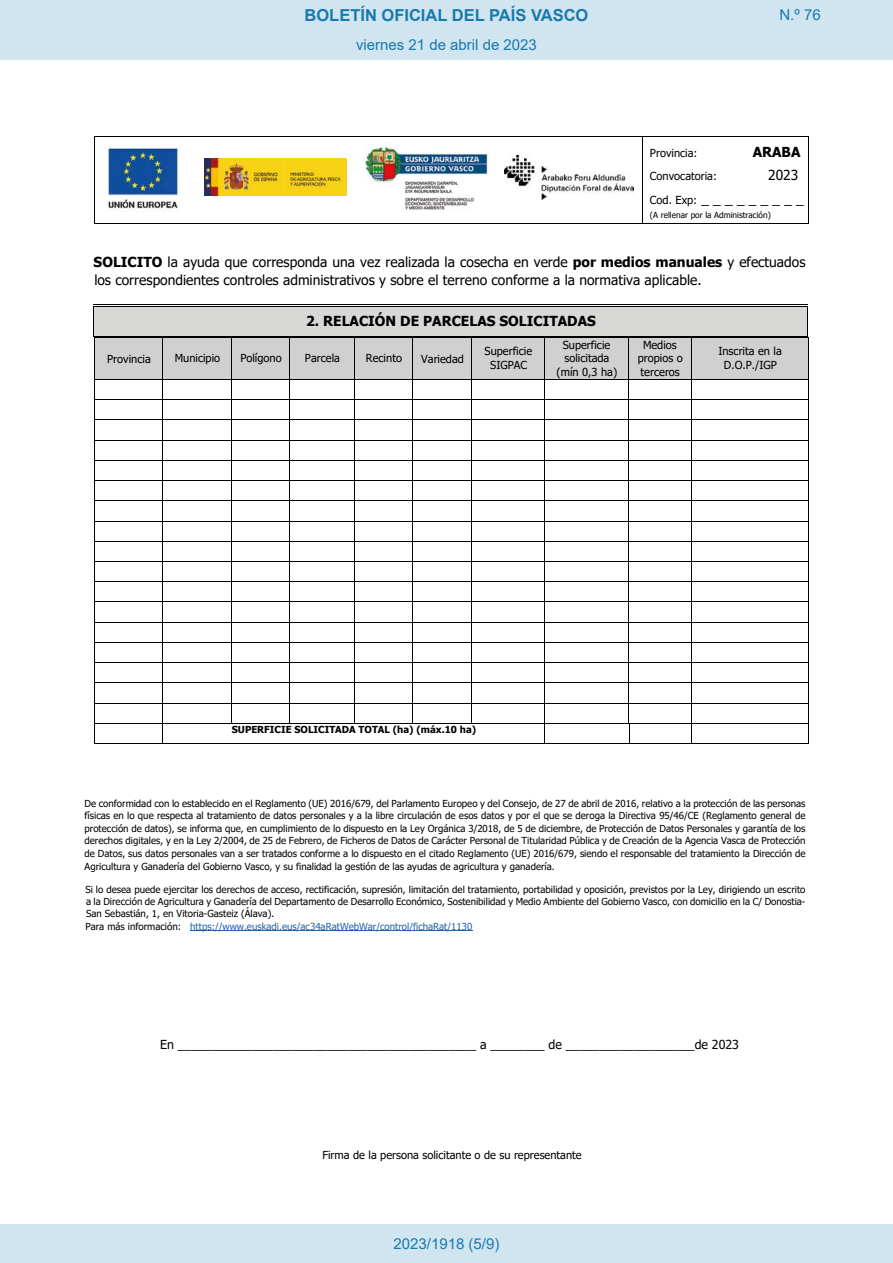
<style>
.page{position:relative;width:893px;height:1263px;background:#fff}
.page>*{position:absolute;margin:0;border:0;box-sizing:border-box;transform-origin:0 0}
.t1{font:700 16.5px "Arial";color:#197aae}
.t2{font:15px "Arial";color:#197aae}
.t3{font:13.8px/23.2px "Tahoma";color:#000}
.t4{font:700 13.8px "Tahoma";color:#000}
.t5{font:12.45px "Tahoma";color:#000}
.t6{font:11.1px/13.8px "Tahoma";color:#000;text-align:center}
.t7{font:9.6px/12.6px "Tahoma";color:#000;text-align:justify}
.t8{font:700 9.6px "Tahoma";color:#000}
.t9{font:8.25px "Tahoma";color:#000}
.s1{font-size:11.1px}
.s2{font-weight:700}
.s3{color:#2362ad}
</style>
<div class="page">
<hr style="left:94px;top:137px;width:1px;height:87px;background:#000">
<hr style="left:642px;top:137px;width:1px;height:87px;background:#000">
<hr style="left:808px;top:137px;width:1px;height:87px;background:#000">
<hr style="left:94px;top:136px;width:715px;height:1px;background:#000">
<hr style="left:94px;top:224px;width:715px;height:1px;background:#000">
<img style="left:107px;top:143px;width:72px;height:66px">
<img style="left:204px;top:159px;width:142px;height:36px">
<img style="left:364px;top:143px;width:125px;height:67px">
<img style="left:504px;top:155px;width:129px;height:44px">
<div style="left:94px;top:306px;width:713px;height:30px;background:#d8d8d7"></div>
<hr style="left:93px;top:306px;width:1px;height:30px;background:#000">
<hr style="left:807px;top:306px;width:1px;height:30px;background:#000">
<hr style="left:93px;top:304px;width:715px;height:1px;background:#000">
<hr style="left:93px;top:306px;width:715px;height:1px;background:#000">
<hr style="left:93px;top:336px;width:715px;height:1px;background:#000">
<div style="left:95px;top:337px;width:67px;height:42px;background:#d0d0d0"></div>
<div style="left:163px;top:337px;width:68px;height:42px;background:#d0d0d0"></div>
<div style="left:232px;top:337px;width:58px;height:42px;background:#d0d0d0"></div>
<div style="left:290px;top:337px;width:64px;height:42px;background:#d0d0d0"></div>
<div style="left:355px;top:337px;width:57px;height:42px;background:#d0d0d0"></div>
<div style="left:413px;top:337px;width:58px;height:42px;background:#d0d0d0"></div>
<div style="left:472px;top:337px;width:72px;height:42px;background:#d0d0d0"></div>
<div style="left:545px;top:337px;width:83px;height:42px;background:#d0d0d0"></div>
<div style="left:628px;top:337px;width:63px;height:42px;background:#d0d0d0"></div>
<div style="left:691px;top:337px;width:117px;height:42px;background:#d0d0d0"></div>
<hr style="left:94px;top:337px;width:1px;height:406px;background:#000">
<hr style="left:162px;top:337px;width:1px;height:42px;background:#000">
<svg style="left:162px;top:380px;width:1px;height:363px"></svg>
<hr style="left:231px;top:337px;width:1px;height:42px;background:#000">
<svg style="left:231px;top:380px;width:1px;height:343px"></svg>
<hr style="left:290px;top:337px;width:1px;height:42px;background:#000">
<hr style="left:354px;top:337px;width:1px;height:42px;background:#000">
<svg style="left:354px;top:380px;width:1px;height:343px"></svg>
<hr style="left:412px;top:337px;width:1px;height:42px;background:#000">
<svg style="left:412px;top:380px;width:1px;height:343px"></svg>
<hr style="left:471px;top:337px;width:1px;height:42px;background:#000">
<svg style="left:471px;top:380px;width:1px;height:343px"></svg>
<hr style="left:544px;top:337px;width:1px;height:42px;background:#000">
<svg style="left:544px;top:380px;width:1px;height:363px"></svg>
<hr style="left:628px;top:337px;width:1px;height:42px;background:#000">
<hr style="left:691px;top:337px;width:1px;height:42px;background:#000">
<svg style="left:691px;top:380px;width:1px;height:363px"></svg>
<hr style="left:808px;top:337px;width:1px;height:406px;background:#000">
<svg style="left:628px;top:380px;width:2px;height:363px"></svg>
<hr style="left:94px;top:337px;width:715px;height:1px;background:#000">
<hr style="left:95px;top:379px;width:713px;height:1px;background:#000">
<hr style="left:95px;top:399px;width:713px;height:1px;background:#000">
<hr style="left:95px;top:420px;width:713px;height:1px;background:#000">
<hr style="left:95px;top:440px;width:713px;height:1px;background:#000">
<hr style="left:95px;top:460px;width:713px;height:1px;background:#000">
<hr style="left:95px;top:480px;width:713px;height:1px;background:#000">
<hr style="left:95px;top:500px;width:713px;height:1px;background:#000">
<hr style="left:95px;top:521px;width:713px;height:1px;background:#000">
<hr style="left:95px;top:541px;width:713px;height:1px;background:#000">
<hr style="left:95px;top:561px;width:713px;height:1px;background:#000">
<hr style="left:95px;top:581px;width:713px;height:1px;background:#000">
<hr style="left:95px;top:602px;width:713px;height:1px;background:#000">
<hr style="left:95px;top:622px;width:713px;height:1px;background:#000">
<hr style="left:95px;top:642px;width:713px;height:1px;background:#000">
<hr style="left:95px;top:662px;width:713px;height:1px;background:#000">
<hr style="left:95px;top:682px;width:713px;height:1px;background:#000">
<hr style="left:95px;top:703px;width:713px;height:1px;background:#000">
<hr style="left:95px;top:723px;width:713px;height:1px;background:#000">
<hr style="left:94px;top:743px;width:715px;height:1px;background:#000">
<hr style="left:190px;top:930px;width:282px;height:1px;background:#2362ad">
<div style="left:0;top:0;width:893px;height:60px;background:#d0e5f0"></div>
<div style="left:0;top:1225px;width:893px;height:38px;background:#d0e5f0"></div>
<h1 class="t1" style="left:305px;top:3px;width:285px">BOLETÍN OFICIAL DEL PAÍS VASCO</h1>
<h2 class="t2" style="left:779px;top:5px;width:43px">N.º 76</h2>
<h2 class="t2" style="left:356px;top:35px;width:182px">viernes 21 de abril de 2023</h2>
<p class="t6" style="left:650px;top:147px;width:49px">Provincia:</p>
<h3 class="t4" style="left:753px;top:142px;width:49px">ARABA</h3>
<p class="t6" style="left:650px;top:170px;width:69px">Convocatoria:</p>
<h3 class="t3" style="left:650px;top:165px;width:155px;text-indent:118px">2023<br><span class="s1">Cod. Exp:</span> _ _ _ _ _ _ _ _ _</h3>
<p class="t9" style="left:650px;top:209px;width:122px">(A rellenar por la Administración)</p>
<h3 class="t3" style="left:94px;top:254px;width:713px;line-height:17.2px"><span class="s2">SOLICITO</span> la ayuda que corresponda una vez realizada la cosecha en verde <span class="s2">por medios manuales</span> y efectuados los correspondientes controles administrativos y sobre el terreno conforme a la normativa aplicable.</h3>
<h3 class="t4" style="left:306px;top:311px;width:291px">2. RELACIÓN DE PARCELAS SOLICITADAS</h3>
<p class="t6" style="left:107px;top:352px;width:45px">Provincia</p>
<p class="t6" style="left:175px;top:352px;width:47px">Municipio</p>
<p class="t6" style="left:240px;top:352px;width:43px">Polígono</p>
<p class="t6" style="left:305px;top:352px;width:37px">Parcela</p>
<p class="t6" style="left:366px;top:352px;width:38px">Recinto</p>
<p class="t6" style="left:421px;top:352px;width:44px">Variedad</p>
<p class="t6" style="left:484px;top:345px;width:49px">Superficie<br>SIGPAC</p>
<p class="t6" style="left:557px;top:338px;width:62px">Superficie solicitada (mín 0,3 ha)</p>
<p class="t6" style="left:638px;top:338px;width:47px">Medios propios o terceros</p>
<p class="t6" style="left:718px;top:345px;width:65px">Inscrita en la<br>D.O.P./IGP</p>
<p class="t8" style="left:232px;top:723px;width:246px">SUPERFICIE SOLICITADA TOTAL (ha) (máx.10 ha)</p>
<p class="t7" style="left:85px;top:797px;width:722px">De conformidad con lo establecido en el Reglamento (UE) 2016/679, del Parlamento Europeo y del Consejo, de 27 de abril de 2016, relativo a la protección de las personas físicas en lo que respecta al tratamiento de datos personales y a la libre circulación de esos datos y por el que se deroga la Directiva 95/46/CE (Reglamento general de protección de datos), se informa que, en cumplimiento de lo dispuesto en la Ley Orgánica 3/2018, de 5 de diciembre, de Protección de Datos Personales y garantía de los derechos digitales, y en la Ley 2/2004, de 25 de Febrero, de Ficheros de Datos de Carácter Personal de Titularidad Pública y de Creación de la Agencia Vasca de Protección de Datos, sus datos personales van a ser tratados conforme a lo dispuesto en el citado Reglamento (UE) 2016/679, siendo el responsable del tratamiento la Dirección de Agricultura y Ganadería del Gobierno Vasco, y su finalidad la gestión de las ayudas de agricultura y ganadería.</p>
<p class="t7" style="left:85px;top:884px;width:722px;line-height:12.1px;text-align:left">Si lo desea puede ejercitar los derechos de acceso, rectificación, supresión, limitación del tratamiento, portabilidad y oposición, previstos por la Ley, dirigiendo un escrito a la Dirección de Agricultura y Ganadería del Departamento de Desarrollo Económico, Sostenibilidad y Medio Ambiente del Gobierno Vasco, con domicilio en la C/ Donostia-San Sebastián, 1, en Vitoria-Gasteiz (Álava).<br>Para más información: <span class="s3">https://www.euskadi.eus/ac34aRatWebWar/control/fichaRat/1130</span></p>
<p class="t5" style="left:160px;top:1036px;width:580px">En ____________________________________________ a ________ de ___________________de 2023</p>
<p class="t6" style="left:322px;top:1148px;width:261px">Firma de la persona solicitante o de su representante</p>
<h2 class="t2" style="left:393px;top:1234px;width:107px">2023/1918 (5/9)</h2>
</div>
